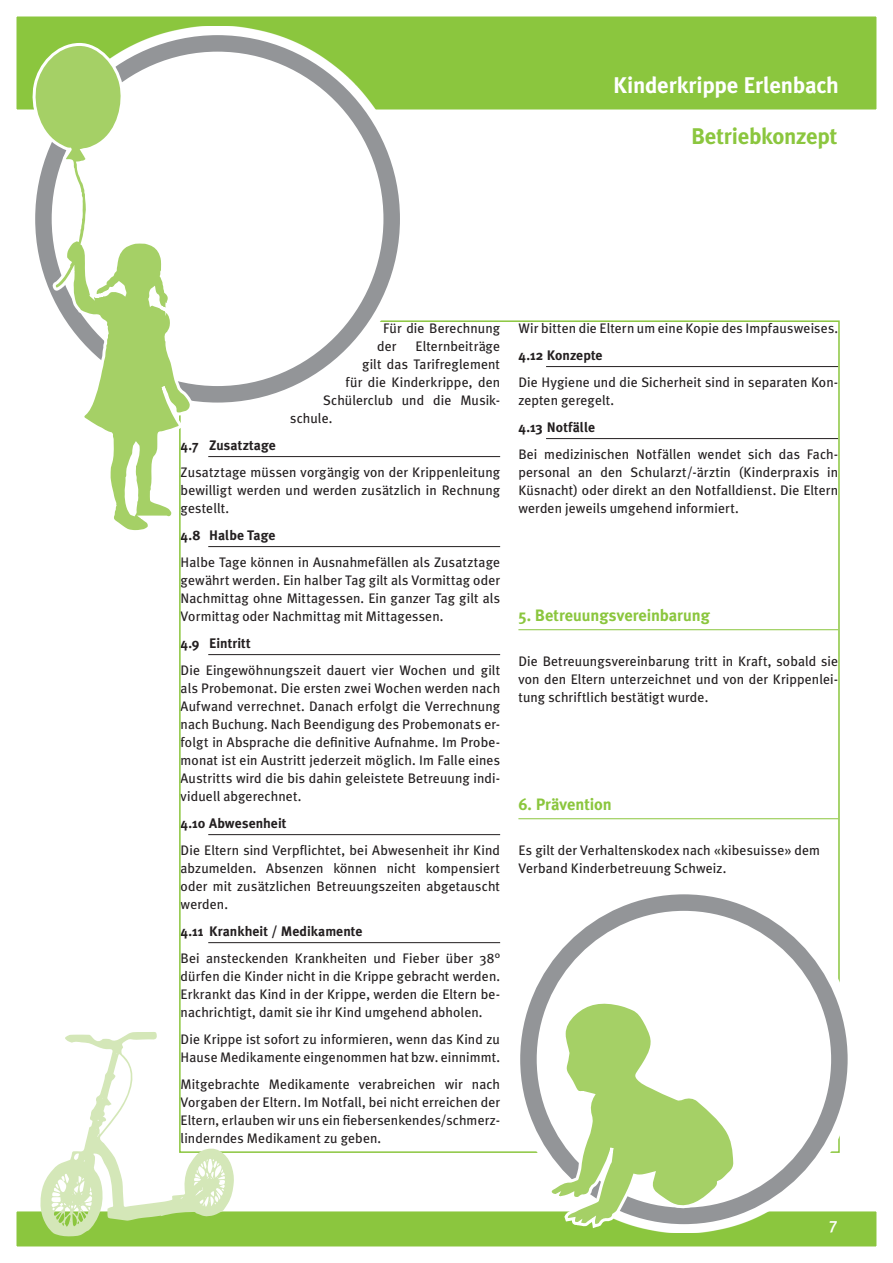
<style>
.page{position:relative;width:893px;height:1263px;background:#fff}
.page>*{position:absolute;margin:0;border:0;box-sizing:border-box;transform-origin:0 0}
.t1{font:700 22.65px "Meta Plus";letter-spacing:-.01em;color:#fff}
.t2{font:700 22.65px "Meta Plus";letter-spacing:-.01em;color:#8bc63e}
.t3{font:700 16.5px "Meta Plus";letter-spacing:-.005em;color:#8bc63e}
.t4{font:16.5px "Meta Plus Medium Caps";color:#fff}
.t5{font:13.8px/18px "Meta Plus";letter-spacing:.005em;color:#231f20;text-align:justify}
.t6{font:700 13.8px "Meta Plus";letter-spacing:.005em;color:#231f20}
</style>
<div class="page">
<div style="left:0;top:1195px;width:893px;height:68px;background:#8bc63e;border:16px solid #fff"></div>
<div style="left:0;top:0;width:893px;height:126px;background:#8bc63e;border:16px solid #fff"></div>
<hr style="left:208px;top:456px;width:292px;height:1px;background:#231f20">
<hr style="left:208px;top:546px;width:292px;height:1px;background:#231f20">
<hr style="left:208px;top:654px;width:292px;height:1px;background:#231f20">
<hr style="left:208px;top:834px;width:292px;height:1px;background:#231f20">
<hr style="left:208px;top:942px;width:292px;height:1px;background:#231f20">
<hr style="left:546px;top:366px;width:292px;height:1px;background:#231f20">
<hr style="left:546px;top:438px;width:292px;height:1px;background:#231f20">
<hr style="left:518px;top:629px;width:320px;height:1px;background:#8bc63e">
<hr style="left:518px;top:818px;width:320px;height:1px;background:#8bc63e">
<svg style="left:511px;top:885px;width:346px;height:348px"></svg>
<div style="left:528px;top:902px;width:311px;height:314px;background:#fff;border-radius:50%"></div>
<div style="left:520px;top:894px;width:328px;height:330px;border:16px solid #939598;border-radius:50%"></div>
<svg style="left:26px;top:26px;width:383px;height:360px"></svg>
<div style="left:43px;top:43px;width:349px;height:351px;background:#fff;border-radius:50%"></div>
<div style="left:35px;top:35px;width:365px;height:368px;border:16px solid #939598;border-radius:50%"></div>
<svg style="left:31px;top:0;width:187px;height:799px"></svg>
<svg style="left:545px;top:998px;width:192px;height:232px"></svg>
<svg style="left:40px;top:1032px;width:194px;height:204px"></svg>
<h1 class="t1" style="left:613px;top:72px;width:227px">Kinderkrippe Erlenbach</h1>
<h1 class="t2" style="left:691px;top:123px;width:148px">Betriebkonzept</h1>
<p class="t5" style="left:377px;top:319px;width:124px;text-indent:6px">Für die Berechnung der</p>
<p class="t5" style="left:416px;top:337px;width:86px">Elternbeiträge</p>
<p class="t5" style="left:362px;top:355px;width:139px">gilt das Tarifreglement</p>
<p class="t5" style="left:346px;top:373px;width:156px">für die Kinderkrippe, den</p>
<p class="t5" style="left:323px;top:391px;width:179px">Schülerclub und die Musik-</p>
<p class="t5" style="left:290px;top:409px;width:44px">schule.</p>
<p class="t6" style="left:181px;top:437px;width:97px">4.7 Zusatztage</p>
<p class="t5" style="left:181px;top:463px;width:321px">Zusatztage müssen vorgängig von der Krippenleitung bewilligt werden und werden zusätzlich in Rechnung gestellt.</p>
<p class="t6" style="left:181px;top:527px;width:96px">4.8 Halbe Tage</p>
<p class="t5" style="left:181px;top:553px;width:321px">Halbe Tage können in Ausnahmefällen als Zusatztage gewährt werden. Ein halber Tag gilt als Vormittag oder Nachmittag ohne Mittagessen. Ein ganzer Tag gilt als Vormittag oder Nachmittag mit Mittagessen.</p>
<p class="t6" style="left:181px;top:635px;width:72px">4.9 Eintritt</p>
<p class="t5" style="left:181px;top:661px;width:321px">Die Eingewöhnungszeit dauert vier Wochen und gilt als Probemonat. Die ersten zwei Wochen werden nach Aufwand verrechnet. Danach erfolgt die Verrechnung nach Buchung. Nach Beendigung des Probemonats er&shy;folgt in Absprache die definitive Aufnahme. Im Probe&shy;monat ist ein Austritt jederzeit möglich. Im Falle eines Austritts wird die bis dahin geleistete Betreuung indi&shy;viduell abgerechnet.</p>
<p class="t6" style="left:181px;top:815px;width:107px">4.10 Abwesenheit</p>
<p class="t5" style="left:181px;top:841px;width:321px">Die Eltern sind Verpflichtet, bei Abwesenheit ihr Kind abzumelden. Absenzen können nicht kompensiert oder mit zusätzlichen Betreuungszeiten abgetauscht werden.</p>
<p class="t6" style="left:181px;top:923px;width:183px">4.11 Krankheit / Medikamente</p>
<p class="t5" style="left:181px;top:949px;width:321px">Bei ansteckenden Krankheiten und Fieber über 38° dürfen die Kinder nicht in die Krippe gebracht werden.<br>Erkrankt das Kind in der Krippe, werden die Eltern be&shy;nachrichtigt, damit sie ihr Kind umgehend abholen.</p>
<p class="t5" style="left:181px;top:1030px;width:321px">Die Krippe ist sofort zu informieren, wenn das Kind zu<br>Hause Medikamente eingenommen hat bzw. einnimmt.</p>
<p class="t5" style="left:181px;top:1075px;width:321px">Mitgebrachte Medikamente verabreichen wir nach Vorgaben der Eltern. Im Notfall, bei nicht erreichen der Eltern, erlauben wir uns ein fiebersenkendes/schmerz&shy;linderndes Medikament zu geben.</p>
<p class="t5" style="left:518px;top:319px;width:321px">Wir bitten die Eltern um eine Kopie des Impfausweises.</p>
<p class="t6" style="left:518px;top:347px;width:86px">4.12 Konzepte</p>
<p class="t5" style="left:518px;top:373px;width:321px">Die Hygiene und die Sicherheit sind in separaten Kon&shy;zepten geregelt.</p>
<p class="t6" style="left:518px;top:419px;width:78px">4.13 Notfälle</p>
<p class="t5" style="left:518px;top:445px;width:321px">Bei medizinischen Notfällen wendet sich das Fach&shy;personal an den Schularzt/-ärztin (Kinderpraxis in Küsnacht) oder direkt an den Notfalldienst. Die Eltern werden jeweils umgehend informiert.</p>
<p class="t3" style="left:518px;top:606px;width:193px">5. Betreuungsvereinbarung</p>
<p class="t5" style="left:518px;top:652px;width:321px">Die Betreuungsvereinbarung tritt in Kraft, sobald sie von den Eltern unterzeichnet und von der Krippenlei&shy;tung schriftlich bestätigt wurde.</p>
<p class="t3" style="left:518px;top:795px;width:95px">6. Prävention</p>
<p class="t5" style="left:518px;top:841px;width:303px">Es gilt der Verhaltenskodex nach «kibesuisse» dem<br>Verband Kinderbetreuung Schweiz.</p>
<p class="t4" style="left:829px;top:1217px;width:10px">7</p>
</div>
